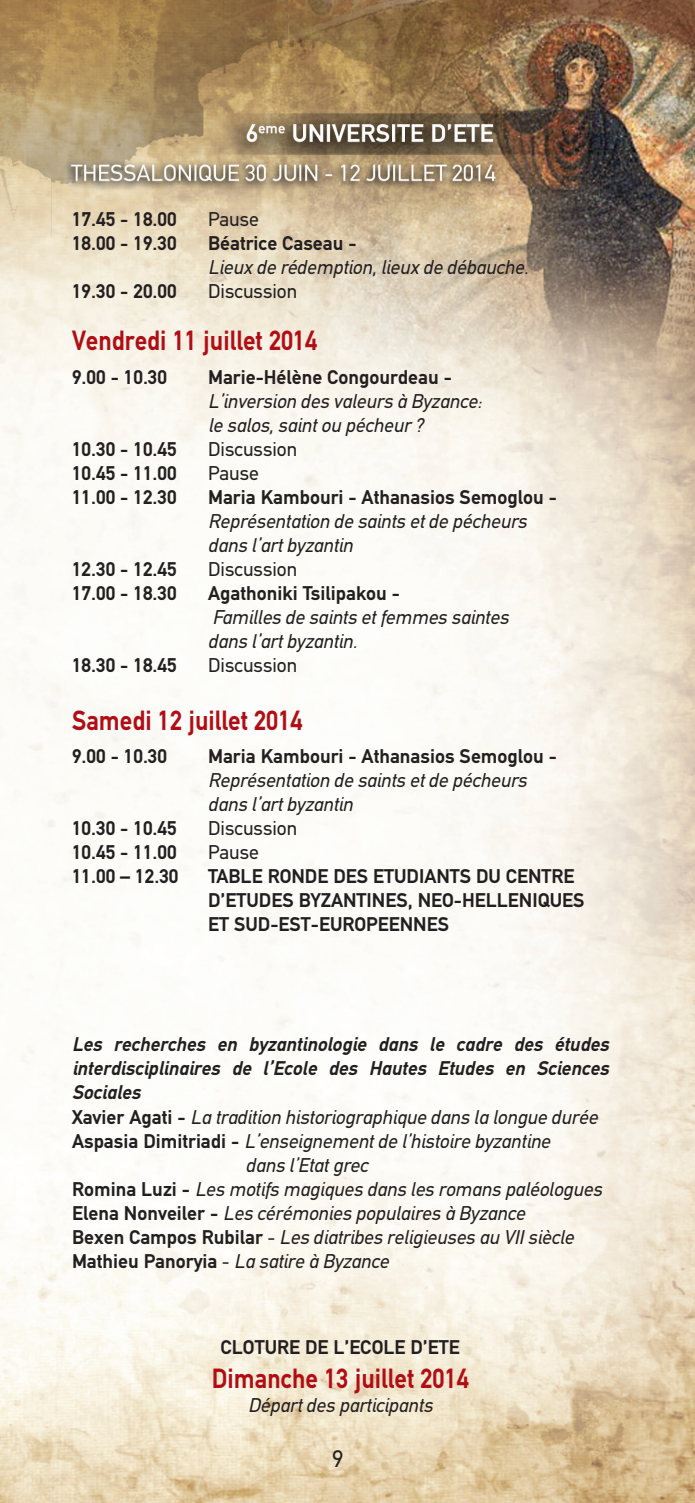
<style>
.page{position:relative;width:695px;height:1503px;background:#fff}
.page>*{position:absolute;margin:0;border:0;box-sizing:border-box;transform-origin:0 0}
.t1{font:700 28px "PF Din Text";color:#b00d15;scale:.9 1}
.t2{font:24px "PF Din Text";color:#231f20}
.t3{font:italic 20px/24px "PF Din Text";color:#231f20}
.t4{font:700 20px/24px "PF Din Text";color:#231f20}
.t5{font:italic 700 20px "PF Din Text";color:#231f20}
.t6{font:20px "PF Din Text";color:#231f20}
.s1{font-weight:700;font-style:normal}
.s2{font-style:normal}
</style>
<div class="page">
<img style="left:0;top:0;width:694px;height:1502px">
<p class="t4" style="left:72px;top:207px;width:106px">17.45 - 18.00</p>
<p class="t6" style="left:208px;top:207px;width:52px">Pause</p>
<p class="t4" style="left:72px;top:231px;width:106px">18.00 - 19.30</p>
<p class="t4" style="left:208px;top:231px;width:150px">Béatrice Caseau -</p>
<p class="t3" style="left:208px;top:255px;width:322px">Lieux de rédemption, lieux de débauche.</p>
<p class="t4" style="left:72px;top:279px;width:106px">19.30 - 20.00</p>
<p class="t6" style="left:208px;top:279px;width:91px">Discussion</p>
<h1 class="t1" style="left:72px;top:324px;width:274px">Vendredi 11 juillet 2014</h1>
<p class="t4" style="left:72px;top:365px;width:96px">9.00 - 10.30</p>
<p class="t4" style="left:208px;top:365px;width:245px">Marie-Hélène Congourdeau -</p>
<p class="t3" style="left:208px;top:389px;width:275px">L’inversion des valeurs à Byzance: le salos, saint ou pécheur ?</p>
<p class="t4" style="left:72px;top:437px;width:106px">10.30 - 10.45</p>
<p class="t6" style="left:208px;top:437px;width:91px">Discussion</p>
<p class="t4" style="left:72px;top:461px;width:106px">10.45 - 11.00</p>
<p class="t6" style="left:208px;top:461px;width:52px">Pause</p>
<p class="t4" style="left:72px;top:485px;width:106px">11.00 - 12.30</p>
<p class="t4" style="left:208px;top:485px;width:350px">Maria Kambouri - Athanasios Semoglou -</p>
<p class="t3" style="left:208px;top:509px;width:320px">Représentation de saints et de pécheurs dans l’art byzantin</p>
<p class="t4" style="left:72px;top:557px;width:106px">12.30 - 12.45</p>
<p class="t6" style="left:208px;top:557px;width:91px">Discussion</p>
<p class="t4" style="left:72px;top:581px;width:106px">17.00 - 18.30</p>
<p class="t4" style="left:208px;top:581px;width:193px">Agathoniki Tsilipakou -</p>
<p class="t3" style="left:208px;top:605px;width:302px">Familles de saints et femmes saintes dans l’art byzantin.</p>
<p class="t4" style="left:72px;top:653px;width:106px">18.30 - 18.45</p>
<p class="t6" style="left:208px;top:653px;width:91px">Discussion</p>
<h1 class="t1" style="left:72px;top:703px;width:257px">Samedi 12 juillet 2014</h1>
<p class="t4" style="left:72px;top:744px;width:96px">9.00 - 10.30</p>
<p class="t4" style="left:208px;top:744px;width:350px">Maria Kambouri - Athanasios Semoglou -</p>
<p class="t3" style="left:208px;top:768px;width:320px">Représentation de saints et de pécheurs dans l’art byzantin</p>
<p class="t4" style="left:72px;top:816px;width:106px">10.30 - 10.45</p>
<p class="t6" style="left:208px;top:817px;width:91px">Discussion</p>
<p class="t4" style="left:72px;top:840px;width:106px">10.45 - 11.00</p>
<p class="t6" style="left:208px;top:841px;width:52px">Pause</p>
<p class="t4" style="left:72px;top:864px;width:108px">11.00 – 12.30</p>
<p class="t4" style="left:208px;top:864px;width:378px">TABLE RONDE DES ETUDIANTS DU CENTRE<br>D’ETUDES BYZANTINES, NEO-HELLENIQUES<br>ET SUD-EST-EUROPEENNES</p>
<p class="t5" style="left:72px;top:1033px;width:538px">Les recherches en byzantinologie dans le cadre des études</p>
<p class="t5" style="left:72px;top:1057px;width:538px">interdisciplinaires de l’Ecole des Hautes Etudes en Sciences</p>
<p class="t5" style="left:72px;top:1081px;width:70px">Sociales</p>
<p class="t3" style="left:72px;top:1104px;width:527px"><span class="s1">Xavier Agati -</span> La tradition historiographique dans la longue durée</p>
<p class="t3" style="left:72px;top:1128px;width:479px"><span class="s1">Aspasia Dimitriadi -</span> L’enseignement de l’histoire byzantine</p>
<p class="t3" style="left:246px;top:1152px;width:124px">dans l’Etat grec</p>
<p class="t3" style="left:72px;top:1176px;width:531px"><span class="s1">Romina Luzi -</span> Les motifs magiques dans les romans paléologues</p>
<p class="t3" style="left:72px;top:1200px;width:454px"><span class="s1">Elena Nonveiler -</span> Les cérémonies populaires à Byzance</p>
<p class="t3" style="left:72px;top:1224px;width:503px"><span class="s1">Bexen Campos Rubilar</span> <span class="s2">-</span> Les diatribes religieuses au VII siècle</p>
<p class="t3" style="left:72px;top:1248px;width:318px"><span class="s1">Mathieu Panoryia</span> <span class="s2">-</span> La satire à Byzance</p>
<p class="t4" style="left:221px;top:1335px;width:240px">CLOTURE DE L’ECOLE D’ETE</p>
<h1 class="t1" style="left:212px;top:1361px;width:287px">Dimanche 13 juillet 2014</h1>
<p class="t3" style="left:248px;top:1392px;width:186px">Départ des participants</p>
<p class="t2" style="left:332px;top:1444px;width:13px">9</p>
</div>
